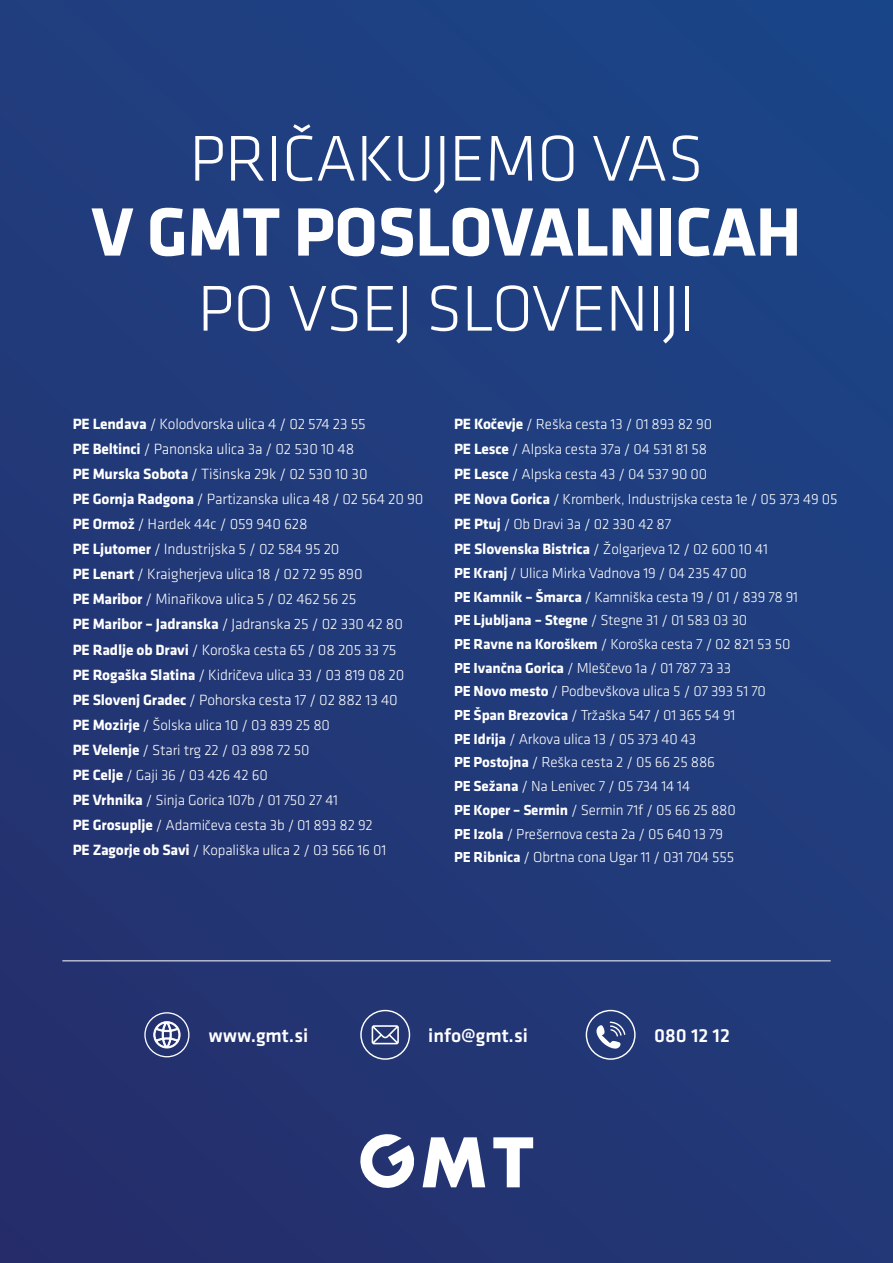
<style>
.page{position:relative;width:893px;height:1263px;background:#213b7a}
.page>*{position:absolute;margin:0;border:0;box-sizing:border-box;transform-origin:0 0}
.t1{font:700 70.8px "Klavika";letter-spacing:-.01em;color:#fff}
.t2{font:300 67.05px "Klavika";letter-spacing:-.01em;color:#fff}
.t3{font:500 19.65px "Klavika";color:#fff}
.t4{font:300 15.45px/25px "Klavika";letter-spacing:-.01em;color:#fff}
.t5{font:300 15px/23.7px "Klavika";letter-spacing:-.01em;color:#fff}
.s1{font-weight:700}
.s2{font-weight:700;font-size:15.45px}
</style>
<div class="page">
<div style="left:586px;top:1010px;width:50px;height:50px;border:1px solid #fff;border-radius:50%"></div>
<svg style="left:596px;top:1021px;width:30px;height:28px"></svg>
<div style="left:144px;top:1012px;width:45px;height:45px;border:1px solid #fff;border-radius:50%"></div>
<svg style="left:153px;top:1021px;width:28px;height:28px"></svg>
<div style="left:360px;top:1010px;width:50px;height:50px;border:1px solid #fff;border-radius:50%"></div>
<svg style="left:372px;top:1025px;width:27px;height:19px"></svg>
<hr style="left:62px;top:960px;width:769px;height:1px;background:#fff">
<svg style="left:493px;top:1137px;width:40px;height:50px"></svg>
<svg style="left:423px;top:1137px;width:62px;height:50px"></svg>
<svg style="left:360px;top:1134px;width:55px;height:54px"></svg>
<h2 class="t2" style="left:189px;top:122px;width:516px">PRIČAKUJEMO VAS</h2>
<h1 class="t1" style="left:92px;top:194px;width:711px">V GMT POSLOVALNICAH</h1>
<h2 class="t2" style="left:198px;top:272px;width:499px">PO VSEJ SLOVENIJI</h2>
<p class="t4" style="left:73px;top:412px;width:352px"><span class="s1">PE Lendava</span> / Kolodvorska ulica 4 / 02 574 23 55<br><span class="s1">PE Beltinci</span> / Panonska ulica 3a / 02 530 10 48<br><span class="s1">PE Murska Sobota</span> / Tišinska 29k / 02 530 10 30<br><span class="s1">PE Gornja Radgona</span> / Partizanska ulica 48 / 02 564 20 90<br><span class="s1">PE Ormož</span> / Hardek 44c / 059 940 628<br><span class="s1">PE Ljutomer</span> / Industrijska 5 / 02 584 95 20<br><span class="s1">PE Lenart</span> / Kraigherjeva ulica 18 / 02 72 95 890<br><span class="s1">PE Maribor</span> / Minařikova ulica 5 / 02 462 56 25<br><span class="s1">PE Maribor – Jadranska</span> / Jadranska 25 / 02 330 42 80<br><span class="s1">PE Radlje ob Dravi</span> / Koroška cesta 65 / 08 205 33 75<br><span class="s1">PE Rogaška Slatina</span> / Kidričeva ulica 33 / 03 819 08 20<br><span class="s1">PE Slovenj Gradec</span> / Pohorska cesta 17 / 02 882 13 40</p>
<p class="t5" style="left:73px;top:712px;width:315px;line-height:25px"><span class="s2">PE Mozirje</span> / Šolska ulica 10 / 03 839 25 80<br><span class="s2">PE Velenje</span> / Stari trg 22 / 03 898 72 50<br><span class="s2">PE Celje</span> / Gaji 36 / 03 426 42 60<br><span class="s2">PE Vrhnika</span> / Sinja Gorica 107b / 01 750 27 41<br><span class="s2">PE Grosuplje</span> / Adamičeva cesta 3b / 01 893 82 92<br><span class="s2">PE Zagorje ob Savi</span> / Kopališka ulica 2 / 03 566 16 01</p>
<p class="t5" style="left:454px;top:412px;width:385px;line-height:25px"><span class="s2">PE Kočevje</span> / Reška cesta 13 / 01 893 82 90<br><span class="s2">PE Lesce</span> / Alpska cesta 37a / 04 531 81 58<br><span class="s2">PE Lesce</span> / Alpska cesta 43 / 04 537 90 00<br><span class="s2">PE Nova Gorica</span> / Kromberk, Industrijska cesta 1e / 05 373 49 05<br><span class="s2">PE Ptuj</span> / Ob Dravi 3a / 02 330 42 87<br><span class="s2">PE Slovenska Bistrica</span> / Žolgarjeva 12 / 02 600 10 41</p>
<p class="t5" style="left:454px;top:561px;width:346px"><span class="s1">PE Kranj</span> / Ulica Mirka Vadnova 19 / 04 235 47 00<br><span class="s1">PE Kamnik – Šmarca</span> / Kamniška cesta 19 / 01 / 839 78 91<br><span class="s1">PE Ljubljana – Stegne</span> / Stegne 31 / 01 583 03 30<br><span class="s1">PE Ravne na Koroškem</span> / Koroška cesta 7 / 02 821 53 50<br><span class="s1">PE Ivančna Gorica</span> / Mleščevo 1a / 01 787 73 33<br><span class="s1">PE Novo mesto</span> / Podbevškova ulica 5 / 07 393 51 70<br><span class="s1">PE Špan Brezovica</span> / Tržaška 547 / 01 365 54 91<br><span class="s1">PE Idrija</span> / Arkova ulica 13 / 05 373 40 43<br><span class="s1">PE Postojna</span> / Reška cesta 2 / 05 66 25 886<br><span class="s1">PE Sežana</span> / Na Lenivec 7 / 05 734 14 14<br><span class="s1">PE Koper – Sermin</span> / Sermin 71f / 05 66 25 880<br><span class="s1">PE Izola</span> / Prešernova cesta 2a / 05 640 13 79<br><span class="s1">PE Ribnica</span> / Obrtna cona Ugar 11 / 031 704 555</p>
<h3 class="t3" style="left:209px;top:1025px;width:101px">www.gmt.si</h3>
<h3 class="t3" style="left:428px;top:1025px;width:101px">info@gmt.si</h3>
<h3 class="t3" style="left:654px;top:1025px;width:77px">080 12 12</h3>
</div>
